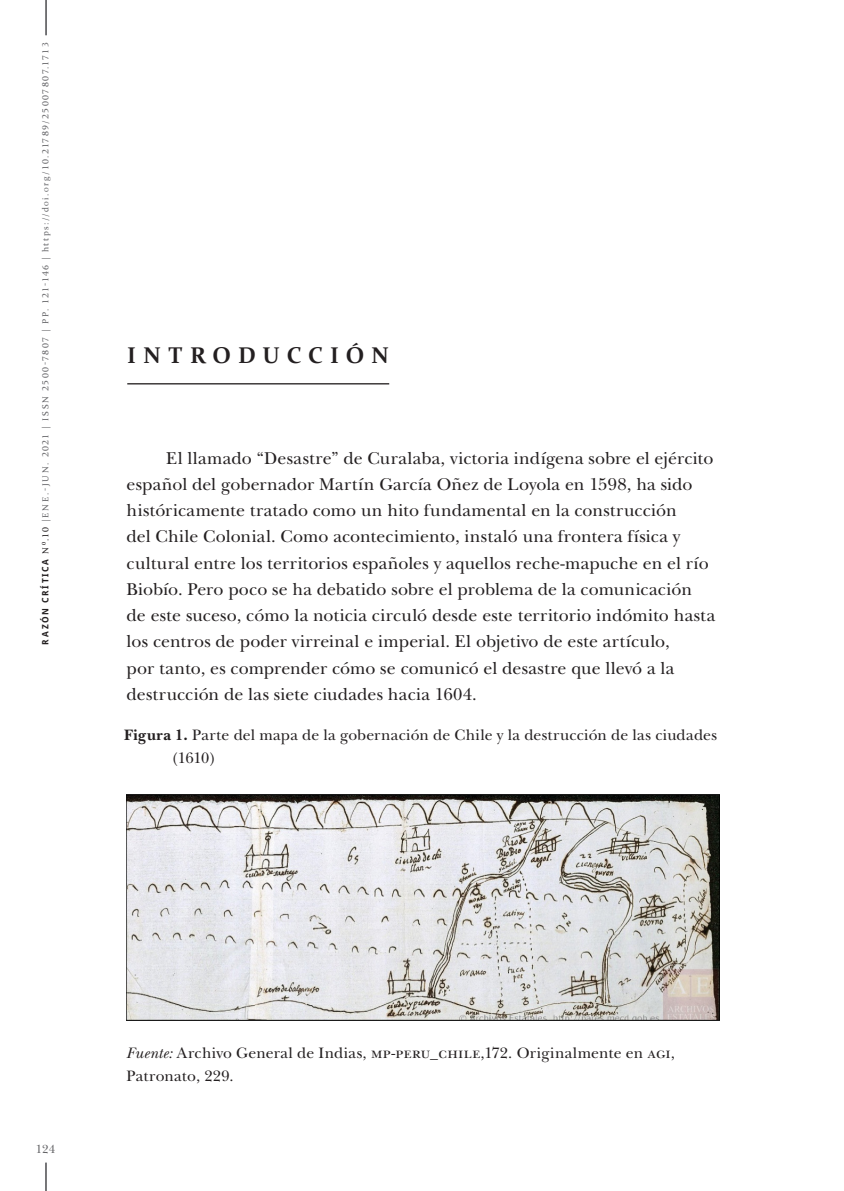
<style>
.page{position:relative;width:844px;height:1191px;background:#fff}
.page>*{position:absolute;margin:0;border:0;box-sizing:border-box;transform-origin:0 0}
.TXT-_titulo_introduc{font:700 22.75px "Constantia";letter-spacing:.29em;color:#231f20}
.TXT{font:17.85px/26.2px "New Baskerville Std";color:#231f20}
.GRAFICO-_fuente{font:15.75px/22.8px "New Baskerville Std";letter-spacing:.015em;color:#231f20}
.t1{font:12.25px "New Baskerville Std";color:#636366}
.t2{font:8.75px "Constantia";letter-spacing:.175em;color:#636366}
.s1{font-family:"Droid Sans";font-weight:700;color:#231f20}
.s2{color:#231f20}
.s3{font-weight:700}
.s4{font-style:italic}
</style>
<div class="page">
<hr style="left:45px;top:1162px;width:2px;height:29px;background:#636366">
<hr style="left:45px;top:0;width:2px;height:35px;background:#636366">
<hr style="left:127px;top:383px;width:262px;height:1px;background:#231f20">
<img style="left:126px;top:794px;width:593px;height:226px">
<p class="t2" style="left:40px;top:644px;width:603px;rotate:-90deg"><span class="s1">RAZÓN CRÍTICA</span> <span class="s2">N⁰.10</span> |ENE.-JUN. 2021 | ISSN 2500-7807 | PP. 121-146 | https://doi.org/10.21789/25007807.1713</p>
<p class="TXT-_titulo_introduc" style="left:127px;top:339px;width:263px">INTRODUCCIÓN</p>
<p class="TXT" style="left:126px;top:445px;width:590px;text-indent:40px">El llamado “Desastre” de Curalaba, victoria indígena sobre el ejército español del gobernador Martín García Oñez de Loyola en 1598, ha sido históricamente tratado como un hito fundamental en la construcción<br>del Chile Colonial. Como acontecimiento, instaló una frontera física y cultural entre los territorios españoles y aquellos reche-mapuche en el río Biobío. Pero poco se ha debatido sobre el problema de la comunicación de este suceso, cómo la noticia circuló desde este territorio indómito hasta los centros de poder virreinal e imperial. El objetivo de este artículo,<br>por tanto, es comprender cómo se comunicó el desastre que llevó a la destrucción de las siete ciudades hacia 1604.</p>
<p class="GRAFICO-_fuente" style="left:171px;top:724px;width:547px;text-indent:-47px"><span class="s3">Figura 1.</span> Parte del mapa de la gobernación de Chile y la destrucción de las ciudades (1610)</p>
<p class="t1" style="left:36px;top:1141px;width:21px">124</p>
<p class="GRAFICO-_fuente" style="left:126px;top:1041px;width:549px"><span class="s4">Fuente:</span> Archivo General de Indias, mp-peru_chile,172. Originalmente en agi,<br>Patronato, 229.</p>
</div>
